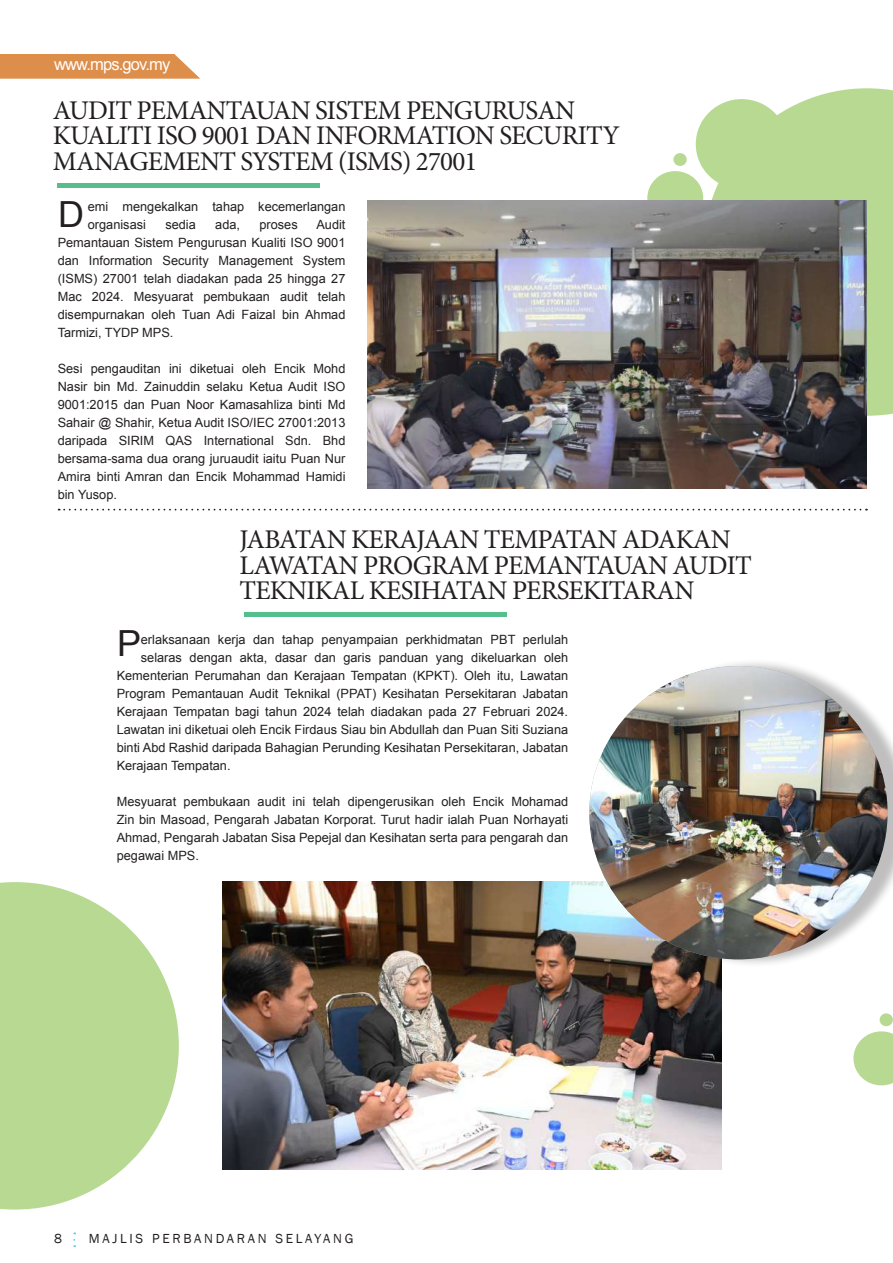
<style>
.page{position:relative;width:893px;height:1263px;background:#fff}
.page>*{position:absolute;margin:0;border:0;box-sizing:border-box;transform-origin:0 0}
.t1{font:36px "Arial";color:#231f20}
.t2{font:27px/25.5px "Minion Pro";letter-spacing:-.03em;color:#231f20}
.t3{font:16.5px "Arial";letter-spacing:-.05em;color:#fff}
.t4{font:13.5px "Franklin Gothic";letter-spacing:.2em;color:#231f20}
.t5{font:12.75px/18px "Arial";color:#231f20;text-align:justify}
</style>
<div class="page">
<svg style="left:703px;top:88px;width:190px;height:328px;background:#bfdd9e"></svg>
<div style="left:696px;top:99px;width:91px;height:90px;background:#b7d992;border-radius:50%"></div>
<div style="left:647px;top:171px;width:56px;height:54px;background:#b7d992;border-radius:50%"></div>
<div style="left:673px;top:153px;width:14px;height:13px;background:#b7d992;border-radius:50%"></div>
<svg style="left:0;top:882px;width:179px;height:327px;fill:#b7d992"></svg>
<hr style="left:58px;top:183px;width:262px;height:4px;background:#56be8c">
<img style="left:367px;top:200px;width:500px;height:288px">
<div style="left:244px;top:612px;width:263px;height:5px;background:#56be8c"></div>
<img style="left:222px;top:881px;width:500px;height:288px">
<div style="left:598px;top:658px;width:295px;height:309px;background:#231f20;opacity:.29"></div>
<img style="left:589px;top:666px;width:298px;height:293px">
<svg style="left:853px;top:1031px;width:40px;height:54px"></svg>
<div style="left:880px;top:1013px;width:13px;height:13px;background:#b7d992;border-radius:50%"></div>
<svg style="left:0;top:54px;width:200px;height:25px;background:#df9658"></svg>
<svg style="left:59px;top:509px;width:801px;height:1px"></svg>
<p class="t3" style="left:54px;top:53px;width:118px">www.mps.gov.my</p>
<h2 class="t2" style="left:53px;top:97px;width:568px">AUDIT PEMANTAUAN SISTEM PENGURUSAN<br>KUALITI ISO 9001 DAN INFORMATION SECURITY<br>MANAGEMENT SYSTEM (ISMS) 27001</h2>
<p class="t5" style="left:88px;top:198px;width:259px">emi mengekalkan tahap kecemerlangan organisasi</p>
<h1 class="t1" style="left:58px;top:190px;width:27px">D</h1>
<p class="t5" style="left:58px;top:216px;width:289px;text-indent:259px">Audit Pemantauan Sistem Pengurusan Kualiti ISO 9001 dan Information Security Management System (ISMS) 27001 telah diadakan pada 25 hingga 27<br>Mac 2024. Mesyuarat pembukaan audit telah disempurnakan oleh Tuan Adi Faizal bin Ahmad Tarmizi, TYDP MPS.</p>
<p class="t5" style="left:58px;top:360px;width:289px">Sesi pengauditan ini diketuai oleh Encik Mohd Nasir bin Md. Zainuddin selaku Ketua Audit ISO 9001:2015 dan Puan Noor Kamasahliza binti Md Sahair @ Shahir, Ketua Audit ISO/IEC 27001:2013 daripada SIRIM QAS International Sdn. Bhd bersama-sama dua orang juruaudit iaitu Puan Nur Amira binti Amran dan Encik Mohammad Hamidi bin Yusop.</p>
<p class="t5" style="left:165px;top:216px;width:32px">sedia</p>
<p class="t5" style="left:215px;top:216px;width:26px">ada,</p>
<p class="t5" style="left:259px;top:216px;width:40px">proses</p>
<h2 class="t2" style="left:239px;top:527px;width:514px">JABATAN KERAJAAN TEMPATAN ADAKAN<br>LAWATAN PROGRAM PEMANTAUAN AUDIT<br>TEKNIKAL KESIHATAN PERSEKITARAN</h2>
<p class="t5" style="left:141px;top:631px;width:429px">erlaksanaan kerja dan tahap penyampaian perkhidmatan PBT perlulah</p>
<p class="t5" style="left:141px;top:649px;width:429px">selaras dengan akta, dasar dan garis panduan yang dikeluarkan oleh</p>
<p class="t5" style="left:117px;top:667px;width:453px">Kementerian Perumahan dan Kerajaan Tempatan (KPKT). Oleh itu, Lawatan</p>
<p class="t5" style="left:117px;top:685px;width:453px">Program Pemantauan Audit Teknikal (PPAT) Kesihatan Persekitaran Jabatan</p>
<p class="t5" style="left:117px;top:703px;width:453px">Kerajaan Tempatan bagi tahun 2024 telah diadakan pada 27 Februari 2024.</p>
<p class="t5" style="left:117px;top:721px;width:453px">Lawatan ini diketuai oleh Encik Firdaus Siau bin Abdullah dan Puan Siti Suziana</p>
<p class="t5" style="left:117px;top:739px;width:453px">binti Abd Rashid daripada Bahagian Perunding Kesihatan Persekitaran, Jabatan</p>
<p class="t5" style="left:117px;top:757px;width:115px">Kerajaan Tempatan.</p>
<p class="t5" style="left:117px;top:793px;width:453px">Mesyuarat pembukaan audit ini telah dipengerusikan oleh Encik Mohamad Zin bin Masoad, Pengarah Jabatan Korporat. Turut hadir ialah Puan Norhayati Ahmad, Pengarah Jabatan Sisa Pepejal dan Kesihatan serta para pengarah dan pegawai MPS.</p>
<h1 class="t1" style="left:117px;top:620px;width:26px">P</h1>
<p class="t4" style="left:54px;top:1230px;width:9px">8</p>
<p class="t4" style="left:89px;top:1230px;width:266px">MAJLIS PERBANDARAN SELAYANG</p>
</div>
